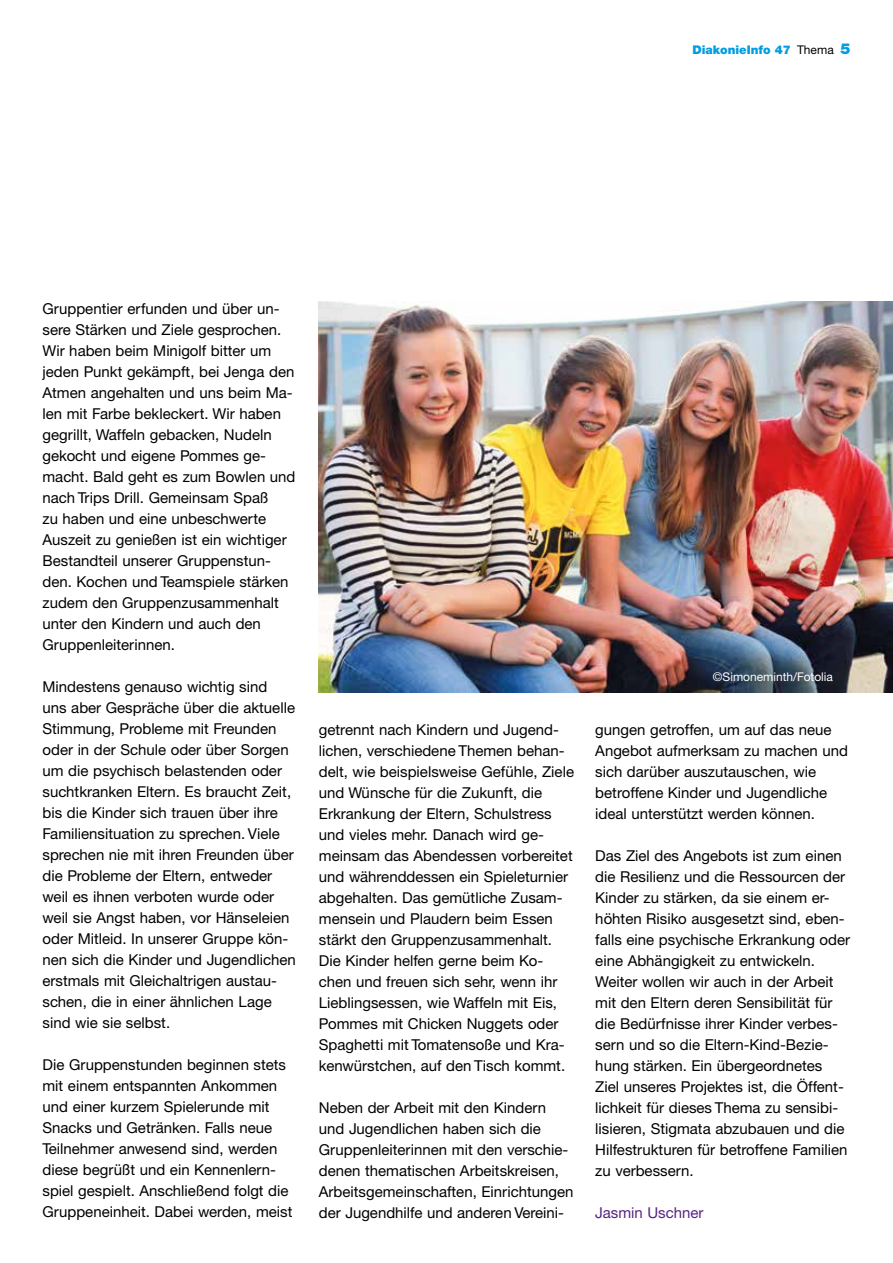
<style>
.page{position:relative;width:893px;height:1263px;background:#fff}
.page>*{position:absolute;margin:0;border:0;box-sizing:border-box;transform-origin:0 0}
.t1{font:15px/21px "Helvetica Neue CE";color:#000}
.t2{font:15px "Helvetica Neue CE";color:#572381}
.t3{font:900 12px "Helvetica Neue";color:#009ee0}
.t4{font:12px "Helvetica Neue CE";color:#fff}
.s1{font-weight:400;color:#000}
.s2{font-size:15px}
</style>
<div class="page">
<img style="left:319px;top:302px;width:574px;height:391px">
<p class="t3" style="left:692px;top:43px;width:160px">DiakonieInfo 47 <span class="s1">Thema</span> <span class="s2">5</span></p>
<p class="t1" style="left:43px;top:298px;width:254px">Gruppentier erfunden und über un&shy;sere Stärken und Ziele gesprochen.<br>Wir haben beim Minigolf bitter um jeden Punkt gekämpft, bei Jenga den Atmen angehalten und uns beim Ma&shy;len mit Farbe bekleckert. Wir haben gegrillt, Waffeln gebacken, Nudeln gekocht und eigene Pommes ge&shy;macht. Bald geht es zum Bowlen und nach Trips Drill. Gemeinsam Spaß<br>zu haben und eine unbeschwerte Auszeit zu genießen ist ein wichtiger Bestandteil unserer Gruppenstun&shy;den. Kochen und Teamspiele stärken zudem den Gruppenzusammenhalt unter den Kindern und auch den Gruppenleiterinnen.</p>
<p class="t1" style="left:43px;top:676px;width:255px">Mindestens genauso wichtig sind<br>uns aber Gespräche über die aktuelle Stimmung, Probleme mit Freunden oder in der Schule oder über Sorgen um die psychisch belastenden oder suchtkranken Eltern. Es braucht Zeit, bis die Kinder sich trauen über ihre Familiensituation zu sprechen. Viele sprechen nie mit ihren Freunden über die Probleme der Eltern, entweder weil es ihnen verboten wurde oder weil sie Angst haben, vor Hänseleien oder Mitleid. In unserer Gruppe kön&shy;nen sich die Kinder und Jugendlichen erstmals mit Gleichaltrigen austau&shy;schen, die in einer ähnlichen Lage sind wie sie selbst.</p>
<p class="t1" style="left:43px;top:1054px;width:251px">Die Gruppenstunden beginnen stets mit einem entspannten Ankommen und einer kurzem Spielerunde mit Snacks und Getränken. Falls neue Teilnehmer anwesend sind, werden diese begrüßt und ein Kennenlern&shy;spiel gespielt. Anschließend folgt die Gruppeneinheit. Dabei werden, meist</p>
<p class="t1" style="left:319px;top:719px;width:257px">getrennt nach Kindern und Jugend&shy;lichen, verschiedene Themen behan&shy;delt, wie beispielsweise Gefühle, Ziele und Wünsche für die Zukunft, die Erkrankung der Eltern, Schulstress und vieles mehr. Danach wird ge&shy;meinsam das Abendessen vorbereitet und währenddessen ein Spieleturnier abgehalten. Das gemütliche Zusam&shy;mensein und Plaudern beim Essen stärkt den Gruppenzusammenhalt.<br>Die Kinder helfen gerne beim Ko&shy;chen und freuen sich sehr, wenn ihr Lieblingsessen, wie Waffeln mit Eis, Pommes mit Chicken Nuggets oder Spaghetti mit Tomatensoße und Kra&shy;kenwürstchen, auf den Tisch kommt.</p>
<p class="t1" style="left:319px;top:1097px;width:256px">Neben der Arbeit mit den Kindern und Jugendlichen haben sich die Gruppenleiterinnen mit den verschie&shy;denen thematischen Arbeitskreisen, Arbeitsgemeinschaften, Einrichtungen der Jugendhilfe und anderen Vereini-</p>
<p class="t4" style="left:713px;top:670px;width:122px">©Simoneminth/Fotolia</p>
<p class="t1" style="left:595px;top:719px;width:254px">gungen getroffen, um auf das neue Angebot aufmerksam zu machen und sich darüber auszutauschen, wie betroffene Kinder und Jugendliche ideal unterstützt werden können.</p>
<p class="t1" style="left:595px;top:845px;width:256px">Das Ziel des Angebots ist zum einen die Resilienz und die Ressourcen der Kinder zu stärken, da sie einem er&shy;höhten Risiko ausgesetzt sind, eben&shy;falls eine psychische Erkrankung oder eine Abhängigkeit zu entwickeln.<br>Weiter wollen wir auch in der Arbeit mit den Eltern deren Sensibilität für die Bedürfnisse ihrer Kinder verbes&shy;sern und so die Eltern-Kind-Bezie&shy;hung stärken. Ein übergeordnetes<br>Ziel unseres Projektes ist, die Öffent&shy;lichkeit für dieses Thema zu sensibi&shy;lisieren, Stigmata abzubauen und die Hilfestrukturen für betroffene Familien zu verbessern.</p>
<p class="t2" style="left:595px;top:1203px;width:110px">Jasmin Uschner</p>
</div>
